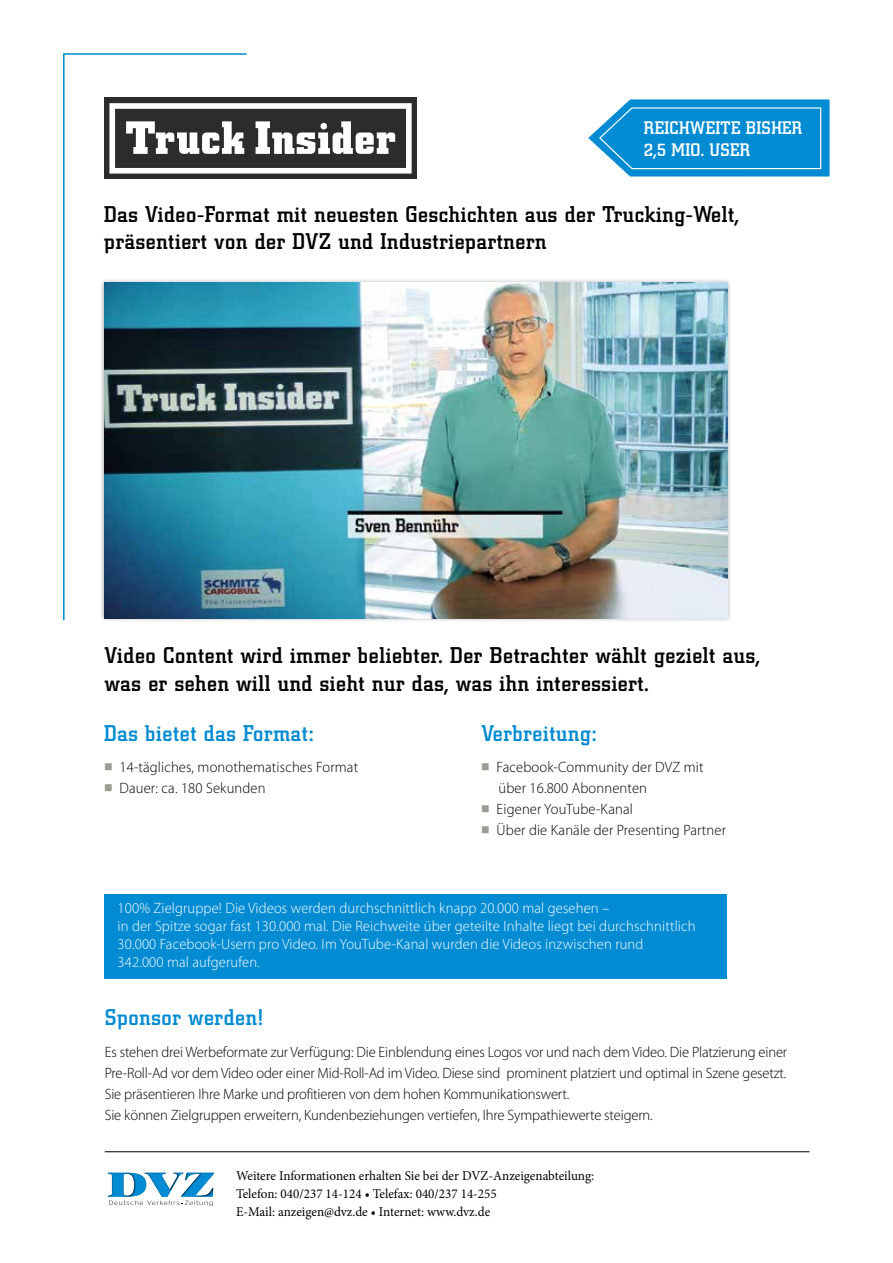
<style>
.page{position:relative;width:893px;height:1263px;background:#fff}
.page>*{position:absolute;margin:0;border:0;box-sizing:border-box;transform-origin:0 0}
.t1{font:500 22.5px/27px "City Pro";letter-spacing:.03em;color:#000}
.t2{font:500 22.5px "City Pro";letter-spacing:.03em;color:#008bd2}
.t3{font:500 18px/21.6px "City Pro";letter-spacing:.02em;color:#fff}
.t4{font:300 15px/21px "Myriad Pro";letter-spacing:-.01em;color:#000}
.t5{font:300 15px/18px "Myriad Pro";letter-spacing:.01em;color:#fff}
.t6{font:300 15px/21px "Myriad Pro";letter-spacing:.01em;color:#000}
.t7{font:13.5px/18px "Minion Pro";color:#000}
</style>
<div class="page">
<div style="left:99px;top:278px;width:633px;height:344px;background:#000;opacity:.35"></div>
<img style="left:248px;top:283px;width:479px;height:335px">
<hr style="left:105px;top:1151px;width:704px;height:1px;background:#000">
<svg style="left:63px;top:53px;width:185px;height:569px"></svg>
<div style="left:104px;top:98px;width:313px;height:81px;background:#2c2c2b"></div>
<svg style="left:109px;top:103px;width:303px;height:71px"></svg>
<div style="left:105px;top:894px;width:622px;height:84px;background:#008bd2"></div>
<svg style="left:588px;top:99px;width:241px;height:77px;background:#2099d7"></svg>
<svg style="left:108px;top:1173px;width:106px;height:33px"></svg>
<p class="t3" style="left:644px;top:117px;width:156px">Reichweite bisher<br>2,5 Mio. User</p>
<h1 class="t1" style="left:104px;top:201px;width:636px">Das Video-Format mit neuesten Geschichten aus der Trucking-Welt, präsentiert von der DVZ und Industriepartnern</h1>
<h1 class="t1" style="left:105px;top:642px;width:656px">Video Content wird immer beliebter. Der Betrachter wählt gezielt aus, was er sehen will und sieht nur das, was ihn interessiert.</h1>
<h1 class="t2" style="left:104px;top:719px;width:211px">Das bietet das Format:</h1>
<p class="t6" style="left:105px;top:757px;width:255px"><sup>■</sup> 14-tägliches, monothematisches Format</p>
<p class="t6" style="left:105px;top:778px;width:162px"><sup>■</sup> Dauer: ca. 180 Sekunden</p>
<h1 class="t2" style="left:482px;top:718px;width:116px">Verbreitung:</h1>
<p class="t6" style="left:498px;top:757px;width:206px;text-indent:-17px"><sup>■</sup> Facebook-Community der DVZ mit über 16.800 Abonnenten</p>
<p class="t6" style="left:482px;top:799px;width:153px"><sup>■</sup> Eigener YouTube-Kanal</p>
<p class="t6" style="left:482px;top:820px;width:246px"><sup>■</sup> Über die Kanäle der Presenting Partner</p>
<p class="t5" style="left:118px;top:899px;width:579px">100% Zielgruppe! Die Videos werden durchschnittlich knapp 20.000 mal gesehen –<br>in der Spitze sogar fast 130.000 mal. Die Reichweite über geteilte Inhalte liegt bei durchschnittlich 30.000 Facebook-Usern pro Video. Im YouTube-Kanal wurden die Videos inzwischen rund<br>342.000 mal aufgerufen.</p>
<h1 class="t2" style="left:105px;top:1002px;width:160px">Sponsor werden!</h1>
<p class="t4" style="left:105px;top:1042px;width:684px">Es stehen drei Werbeformate zur Verfügung: Die Einblendung eines Logos vor und nach dem Video. Die Platzierung einer Pre-Roll-Ad vor dem Video oder einer Mid-Roll-Ad im Video. Diese sind prominent platziert und optimal in Szene gesetzt.<br>Sie präsentieren Ihre Marke und profitieren von dem hohen Kommunikationswert.<br>Sie können Zielgruppen erweitern, Kundenbeziehungen vertiefen, Ihre Sympathiewerte steigern.</p>
<p class="t7" style="left:236px;top:1166px;width:360px">Weitere Informationen erhalten Sie bei der DVZ-Anzeigenabteilung:<br>Telefon: 040/237 14-124 • Telefax: 040/237 14-255<br>E-Mail: anzeigen@dvz.de • Internet: www.dvz.de</p>
</div>
